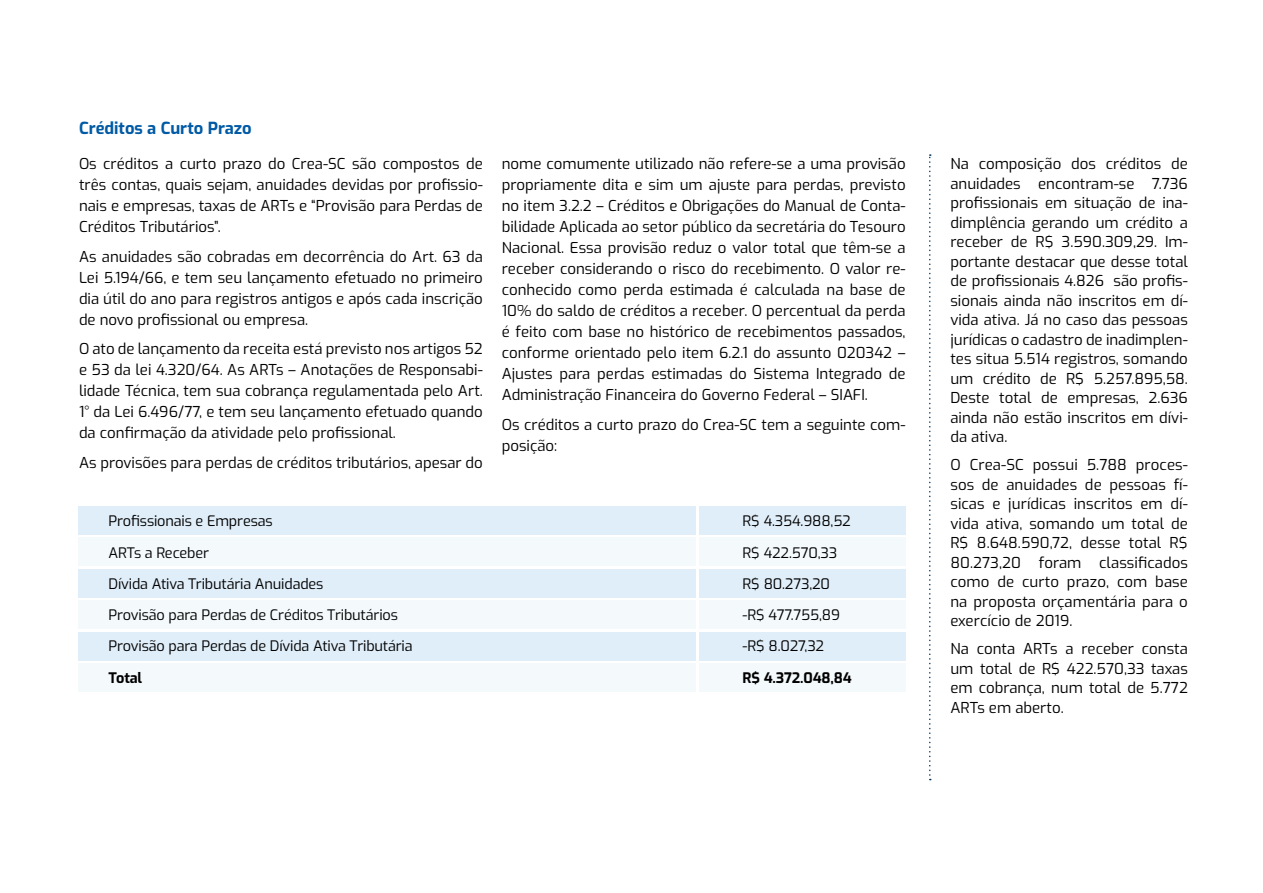
<style>
.page{position:relative;width:1263px;height:893px;background:#fff}
.page>*{position:absolute;margin:0;border:0;box-sizing:border-box;transform-origin:0 0}
.t1{font:700 16.65px "Exo";color:#005aa5}
.t2{font:15px/19.5px "Exo";color:#000;text-align:justify}
.t3{font:14.4px/31.2px "Exo";letter-spacing:-.01em;color:#000}
.t4{font:700 14.4px "Exo";letter-spacing:-.01em;color:#000}
</style>
<div class="page">
<div style="left:78px;top:506px;width:618px;height:29px;background:#e0eef9"></div>
<div style="left:699px;top:506px;width:207px;height:29px;background:#e0eef9"></div>
<div style="left:78px;top:569px;width:618px;height:29px;background:#e0eef9"></div>
<div style="left:78px;top:632px;width:618px;height:29px;background:#e0eef9"></div>
<div style="left:699px;top:569px;width:207px;height:29px;background:#e0eef9"></div>
<div style="left:699px;top:632px;width:207px;height:29px;background:#e0eef9"></div>
<div style="left:78px;top:537px;width:618px;height:29px;background:#f4f9fc"></div>
<div style="left:78px;top:600px;width:618px;height:29px;background:#f4f9fc"></div>
<div style="left:78px;top:663px;width:618px;height:29px;background:#f4f9fc"></div>
<div style="left:699px;top:537px;width:207px;height:29px;background:#f4f9fc"></div>
<div style="left:699px;top:600px;width:207px;height:29px;background:#f4f9fc"></div>
<div style="left:699px;top:663px;width:207px;height:29px;background:#f4f9fc"></div>
<svg style="left:929px;top:154px;width:2px;height:626px"></svg>
<p class="t1" style="left:79px;top:116px;width:174px">Créditos a Curto Prazo</p>
<p class="t2" style="left:79px;top:153px;width:405px;line-height:21px">Os créditos a curto prazo do Crea-SC são compostos de três contas, quais sejam, anuidades devidas por profissio&shy;nais e empresas, taxas de ARTs e “Provisão para Perdas de Créditos Tributários”.</p>
<p class="t2" style="left:79px;top:245px;width:405px;line-height:21px">As anuidades são cobradas em decorrência do Art. 63 da Lei 5.194/66, e tem seu lançamento efetuado no primeiro dia útil do ano para registros antigos e após cada inscrição de novo profissional ou empresa.</p>
<p class="t2" style="left:79px;top:338px;width:405px;line-height:21px">O ato de lançamento da receita está previsto nos artigos 52 e 53 da lei 4.320/64. As ARTs – Anotações de Responsabi&shy;lidade Técnica, tem sua cobrança regulamentada pelo Art.<br>1° da Lei 6.496/77, e tem seu lançamento efetuado quando da confirmação da atividade pelo profissional.</p>
<p class="t2" style="left:79px;top:452px;width:405px">As provisões para perdas de créditos tributários, apesar do</p>
<p class="t3" style="left:109px;top:505px;width:306px">Profissionais e Empresas<br>ARTs a Receber<br>Dívida Ativa Tributária Anuidades<br>Provisão para Perdas de Créditos Tributários Provisão para Perdas de Dívida Ativa Tributária</p>
<p class="t4" style="left:109px;top:667px;width:35px">Total</p>
<p class="t2" style="left:502px;top:153px;width:405px;line-height:21px">nome comumente utilizado não refere-se a uma provisão propriamente dita e sim um ajuste para perdas, previsto no item 3.2.2 – Créditos e Obrigações do Manual de Conta&shy;bilidade Aplicada ao setor público da secretária do Tesouro Nacional. Essa provisão reduz o valor total que têm-se a receber considerando o risco do recebimento. O valor re&shy;conhecido como perda estimada é calculada na base de 10% do saldo de créditos a receber. O percentual da perda é feito com base no histórico de recebimentos passados, conforme orientado pelo item 6.2.1 do assunto 020342 – Ajustes para perdas estimadas do Sistema Integrado de Administração Financeira do Governo Federal – SIAFI.</p>
<p class="t2" style="left:502px;top:413px;width:405px;line-height:21px">Os créditos a curto prazo do Crea-SC tem a seguinte com&shy;posição:</p>
<p class="t3" style="left:743px;top:505px;width:110px">R$ 4.354.988,52<br>R$ 422.570,33<br>R$ 80.273,20 -R$ 477.755,89 -R$ 8.027,32</p>
<p class="t4" style="left:743px;top:667px;width:110px">R$ 4.372.048,84</p>
<p class="t2" style="left:950px;top:153px;width:239px">Na composição dos créditos de anuidades encontram-se 7.736 profissionais em situação de ina&shy;dimplência gerando um crédito a receber de R$ 3.590.309,29. Im&shy;portante destacar que desse total de profissionais 4.826 são profis&shy;sionais ainda não inscritos em dí&shy;vida ativa. Já no caso das pessoas jurídicas o cadastro de inadimplen&shy;tes situa 5.514 registros, somando um crédito de R$ 5.257.895,58.<br>Deste total de empresas, 2.636 ainda não estão inscritos em dívi&shy;da ativa.</p>
<p class="t2" style="left:950px;top:454px;width:239px">O Crea-SC possui 5.788 proces&shy;sos de anuidades de pessoas fí&shy;sicas e jurídicas inscritos em dí&shy;vida ativa, somando um total de R$ 8.648.590,72, desse total R$ 80.273,20 foram classificados como de curto prazo, com base na proposta orçamentária para o exercício de 2019.</p>
<p class="t2" style="left:950px;top:638px;width:239px">Na conta ARTs a receber consta um total de R$ 422.570,33 taxas em cobrança, num total de 5.772<br>ARTs em aberto.</p>
</div>
